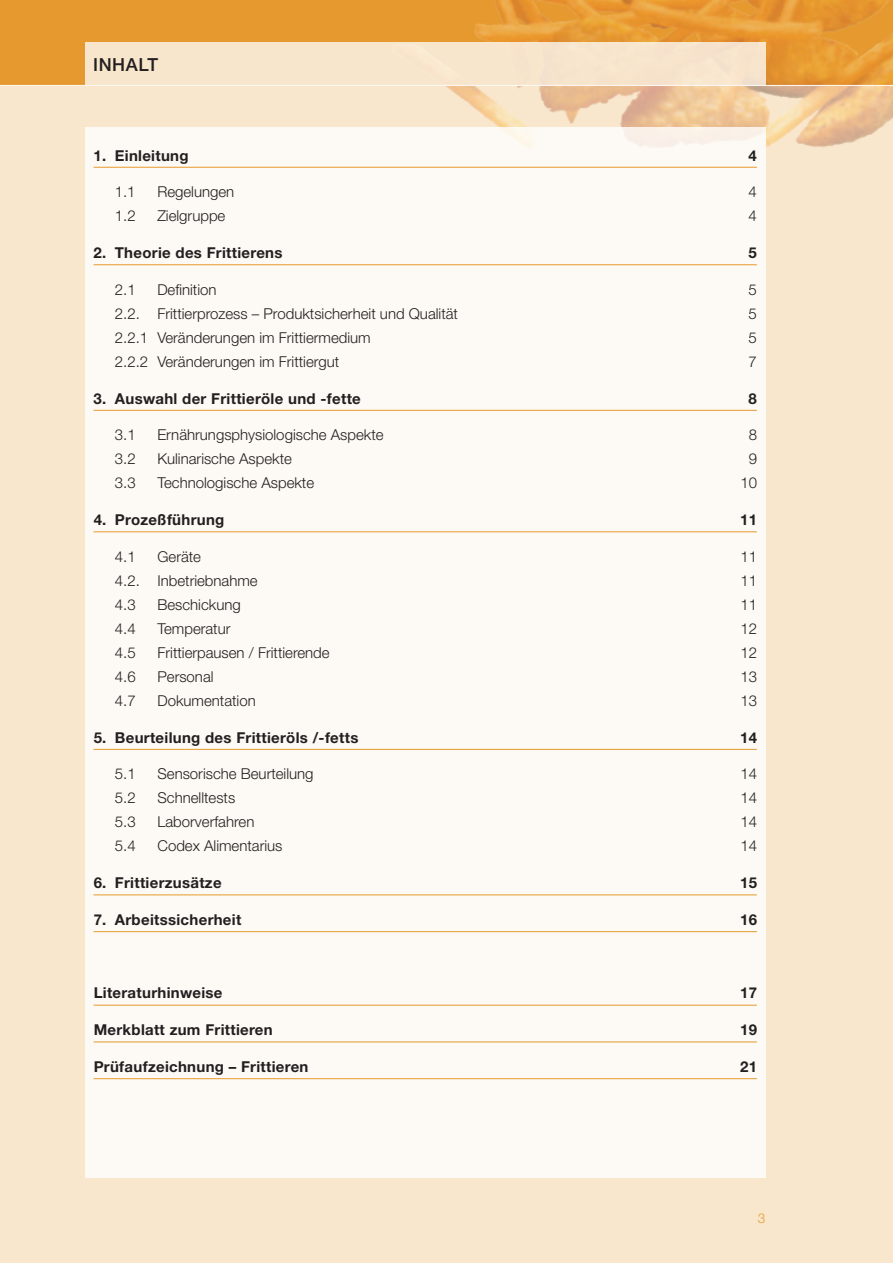
<style>
.page{position:relative;width:893px;height:1263px;background:#f9e7cd}
.page>*{position:absolute;margin:0;border:0;box-sizing:border-box;transform-origin:0 0}
.t1{font:500 18px "Helvetica Neue";letter-spacing:.03em;color:#231f20}
.t2{font:300 15px "Helvetica Neue";color:#231f20}
.t3{font:700 15px "Helvetica Neue";letter-spacing:.02em;color:#231f20}
.t4{font:300 13.5px "Helvetica Neue";color:#e5992e}
</style>
<div class="page">
<img style="left:0;top:0;width:893px;height:153px">
<div style="left:85px;top:43px;width:680px;height:42px;background:#f8e6cc"></div>
<div style="left:85px;top:128px;width:680px;height:1050px;background:#fdfaf5"></div>
<hr style="left:0;top:85px;width:893px;height:1px;background:#fff">
<hr style="left:94px;top:167px;width:663px;height:1px;background:#e5992e">
<hr style="left:94px;top:264px;width:663px;height:1px;background:#e5992e">
<hr style="left:94px;top:410px;width:663px;height:1px;background:#e5992e">
<hr style="left:94px;top:531px;width:663px;height:1px;background:#e5992e">
<hr style="left:94px;top:749px;width:663px;height:1px;background:#e5992e">
<hr style="left:94px;top:894px;width:663px;height:1px;background:#e5992e">
<hr style="left:94px;top:931px;width:663px;height:1px;background:#e5992e">
<hr style="left:94px;top:1005px;width:663px;height:1px;background:#e5992e">
<hr style="left:94px;top:1042px;width:663px;height:1px;background:#e5992e">
<hr style="left:94px;top:1078px;width:663px;height:1px;background:#e5992e">
<p class="t1" style="left:93px;top:54px;width:67px">inhalt</p>
<p class="t3" style="left:94px;top:146px;width:97px">1. Einleitung</p>
<p class="t3" style="left:749px;top:146px;width:10px">4</p>
<p class="t2" style="left:115px;top:183px;width:22px">1.1</p>
<p class="t2" style="left:157px;top:183px;width:78px">Regelungen</p>
<p class="t2" style="left:749px;top:183px;width:10px">4</p>
<p class="t2" style="left:115px;top:207px;width:22px">1.2</p>
<p class="t2" style="left:157px;top:207px;width:70px">Zielgruppe</p>
<p class="t2" style="left:749px;top:207px;width:10px">4</p>
<p class="t3" style="left:94px;top:243px;width:190px">2. Theorie des Frittierens</p>
<p class="t3" style="left:749px;top:243px;width:10px">5</p>
<p class="t2" style="left:115px;top:280px;width:22px">2.1</p>
<p class="t2" style="left:157px;top:280px;width:61px">Definition</p>
<p class="t2" style="left:749px;top:280px;width:10px">5</p>
<p class="t2" style="left:115px;top:304px;width:345px">2.2. Frittierprozess – Produktsicherheit und Qualität</p>
<p class="t2" style="left:749px;top:304px;width:10px">5</p>
<p class="t2" style="left:115px;top:328px;width:257px">2.2.1 Veränderungen im Frittiermedium</p>
<p class="t2" style="left:749px;top:328px;width:10px">5</p>
<p class="t2" style="left:115px;top:352px;width:226px">2.2.2 Veränderungen im Frittiergut</p>
<p class="t2" style="left:749px;top:352px;width:10px">7</p>
<p class="t3" style="left:94px;top:389px;width:269px">3. Auswahl der Frittieröle und -fette</p>
<p class="t3" style="left:749px;top:389px;width:10px">8</p>
<p class="t2" style="left:115px;top:426px;width:22px">3.1</p>
<p class="t2" style="left:157px;top:426px;width:228px">Ernährungsphysiologische Aspekte</p>
<p class="t2" style="left:749px;top:426px;width:10px">8</p>
<p class="t2" style="left:115px;top:450px;width:22px">3.2</p>
<p class="t2" style="left:157px;top:450px;width:136px">Kulinarische Aspekte</p>
<p class="t2" style="left:749px;top:450px;width:10px">9</p>
<p class="t2" style="left:115px;top:474px;width:22px">3.3</p>
<p class="t2" style="left:157px;top:474px;width:158px">Technologische Aspekte</p>
<p class="t2" style="left:740px;top:474px;width:18px">10</p>
<p class="t3" style="left:94px;top:510px;width:132px">4. Prozeßführung</p>
<p class="t3" style="left:740px;top:510px;width:18px">11</p>
<p class="t2" style="left:115px;top:547px;width:22px">4.1</p>
<p class="t2" style="left:157px;top:547px;width:45px">Geräte</p>
<p class="t2" style="left:740px;top:547px;width:18px">11</p>
<p class="t2" style="left:115px;top:571px;width:144px">4.2. Inbetriebnahme</p>
<p class="t2" style="left:740px;top:571px;width:18px">11</p>
<p class="t2" style="left:115px;top:595px;width:22px">4.3</p>
<p class="t2" style="left:157px;top:595px;width:85px">Beschickung</p>
<p class="t2" style="left:740px;top:595px;width:18px">11</p>
<p class="t2" style="left:115px;top:619px;width:22px">4.4</p>
<p class="t2" style="left:157px;top:619px;width:75px">Temperatur</p>
<p class="t2" style="left:740px;top:619px;width:18px">12</p>
<p class="t2" style="left:115px;top:643px;width:22px">4.5</p>
<p class="t2" style="left:157px;top:643px;width:174px">Frittierpausen / Frittierende</p>
<p class="t2" style="left:740px;top:643px;width:18px">12</p>
<p class="t2" style="left:115px;top:667px;width:22px">4.6</p>
<p class="t2" style="left:157px;top:667px;width:58px">Personal</p>
<p class="t2" style="left:740px;top:667px;width:18px">13</p>
<p class="t2" style="left:115px;top:691px;width:22px">4.7</p>
<p class="t2" style="left:157px;top:691px;width:100px">Dokumentation</p>
<p class="t2" style="left:740px;top:691px;width:18px">13</p>
<p class="t3" style="left:94px;top:728px;width:266px">5. Beurteilung des Frittieröls /-fetts</p>
<p class="t3" style="left:740px;top:728px;width:18px">14</p>
<p class="t2" style="left:115px;top:765px;width:22px">5.1</p>
<p class="t2" style="left:157px;top:765px;width:158px">Sensorische Beurteilung</p>
<p class="t2" style="left:740px;top:765px;width:18px">14</p>
<p class="t2" style="left:115px;top:789px;width:22px">5.2</p>
<p class="t2" style="left:157px;top:789px;width:79px">Schnelltests</p>
<p class="t2" style="left:740px;top:789px;width:18px">14</p>
<p class="t2" style="left:115px;top:813px;width:22px">5.3</p>
<p class="t2" style="left:157px;top:813px;width:98px">Laborverfahren</p>
<p class="t2" style="left:740px;top:813px;width:18px">14</p>
<p class="t2" style="left:115px;top:837px;width:22px">5.4</p>
<p class="t2" style="left:157px;top:837px;width:127px">Codex Alimentarius</p>
<p class="t2" style="left:740px;top:837px;width:18px">14</p>
<p class="t3" style="left:94px;top:873px;width:129px">6. Frittierzusätze</p>
<p class="t3" style="left:740px;top:873px;width:18px">15</p>
<p class="t3" style="left:94px;top:910px;width:149px">7. Arbeitssicherheit</p>
<p class="t3" style="left:740px;top:910px;width:18px">16</p>
<p class="t3" style="left:94px;top:984px;width:130px">Literaturhinweise</p>
<p class="t3" style="left:740px;top:984px;width:18px">17</p>
<p class="t3" style="left:94px;top:1020px;width:181px">Merkblatt zum Frittieren</p>
<p class="t3" style="left:740px;top:1020px;width:18px">19</p>
<p class="t3" style="left:94px;top:1057px;width:216px">Prüfaufzeichnung – Frittieren</p>
<p class="t3" style="left:740px;top:1057px;width:18px">21</p>
<p class="t4" style="left:758px;top:1209px;width:9px">3</p>
</div>
